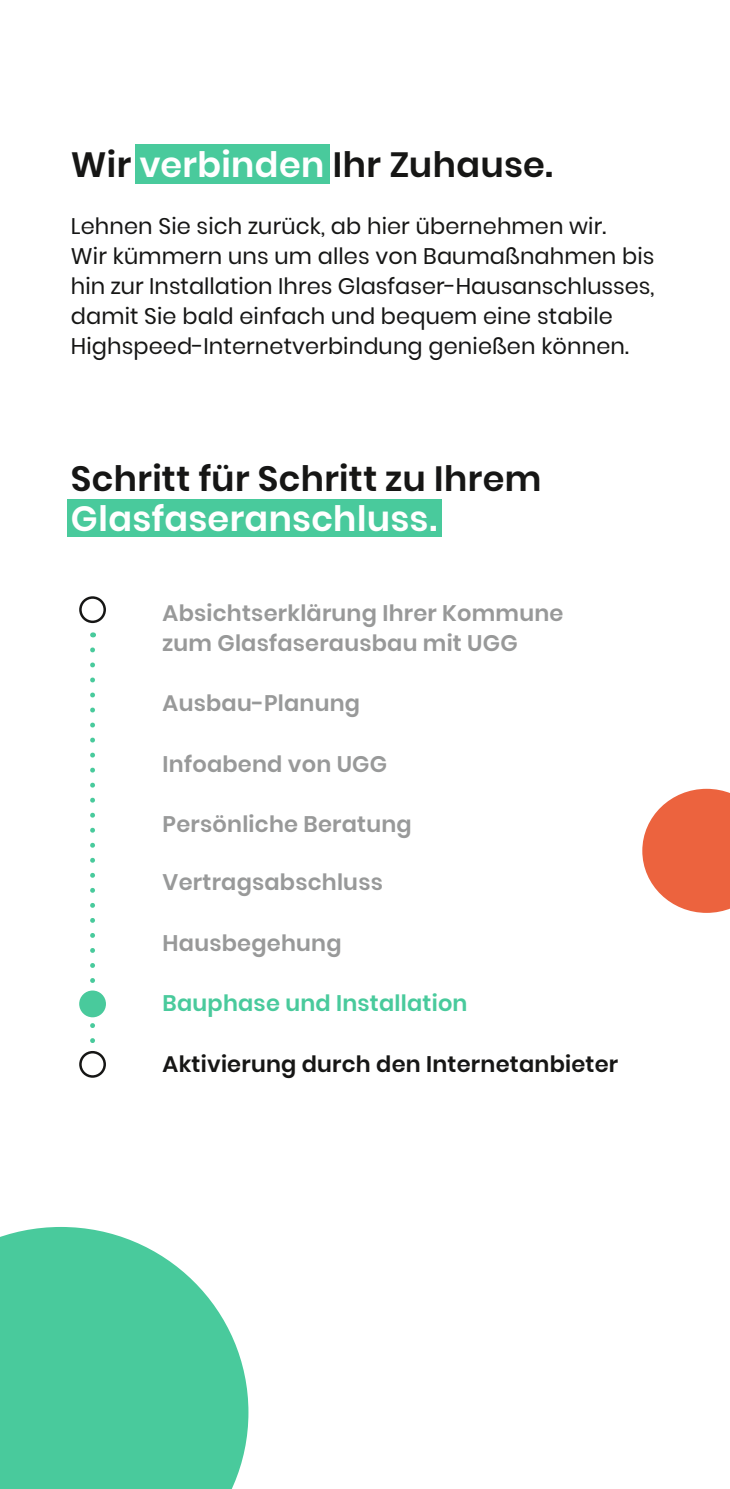
<style>
.page{position:relative;width:730px;height:1489px;background:#fff}
.page>*{position:absolute;margin:0;border:0;box-sizing:border-box;transform-origin:0 0}
.t1{font:600 35px "Poppins";letter-spacing:.01em;color:#161615}
.t2{font:600 35px "Poppins";letter-spacing:.01em;color:#fff}
.t3{font:22.5px/30px "Poppins";letter-spacing:.005em;color:#161615}
.t4{font:600 22.5px/30.2px "Poppins";letter-spacing:.01em;color:#989999}
.t5{font:600 22.5px "Poppins";letter-spacing:.01em;color:#161615}
.t6{font:600 22.5px "Poppins";letter-spacing:.01em;color:#49ca9c}
.s1{color:#fff}
</style>
<div class="page">
<svg style="left:642px;top:788px;width:88px;height:124px"></svg>
<svg style="left:0;top:1227px;width:248px;height:261px;background:#5dcfa7"></svg>
<div style="left:67px;top:499px;width:374px;height:37px;background:#49ca9c"></div>
<div style="left:135px;top:144px;width:195px;height:39px;background:#49ca9c"></div>
<svg style="left:90px;top:650px;width:5px;height:393px"></svg>
<div style="left:79px;top:596px;width:27px;height:27px;border:3px solid #161615;border-radius:50%"></div>
<div style="left:80px;top:991px;width:25px;height:25px;background:#49ca9c;border-radius:50%"></div>
<div style="left:79px;top:990px;width:27px;height:27px;border:3px solid #49ca9c;border-radius:50%"></div>
<div style="left:79px;top:1050px;width:27px;height:27px;border:3px solid #161615;border-radius:50%"></div>
<h1 class="t1" style="left:71px;top:142px;width:484px">Wir <span class="s1">verbinden</span> Ihr Zuhause.</h1>
<p class="t3" style="left:71px;top:211px;width:585px">Lehnen Sie sich zurück, ab hier übernehmen wir.<br>Wir kümmern uns um alles von Baumaßnahmen bis hin zur Installation Ihres Glasfaser-Hausanschlusses, damit Sie bald einfach und bequem eine stabile Highspeed-Internetverbindung genießen können.</p>
<h1 class="t1" style="left:71px;top:456px;width:472px">Schritt für Schritt zu Ihrem</h1>
<h1 class="t2" style="left:71px;top:496px;width:368px">Glasfaseranschluss.</h1>
<p class="t4" style="left:163px;top:597px;width:402px">Absichtserklärung Ihrer Kommune zum Glasfaserausbau mit UGG</p>
<p class="t4" style="left:163px;top:688px;width:199px">Ausbau-Planung</p>
<p class="t4" style="left:163px;top:748px;width:226px">Infoabend von UGG</p>
<p class="t4" style="left:163px;top:809px;width:251px">Persönliche Beratung</p>
<p class="t4" style="left:163px;top:866px;width:222px">Vertragsabschluss</p>
<p class="t4" style="left:163px;top:927px;width:180px">Hausbegehung</p>
<p class="t6" style="left:163px;top:988px;width:306px">Bauphase und Installation</p>
<p class="t5" style="left:163px;top:1049px;width:457px">Aktivierung durch den Internetanbieter</p>
</div>
